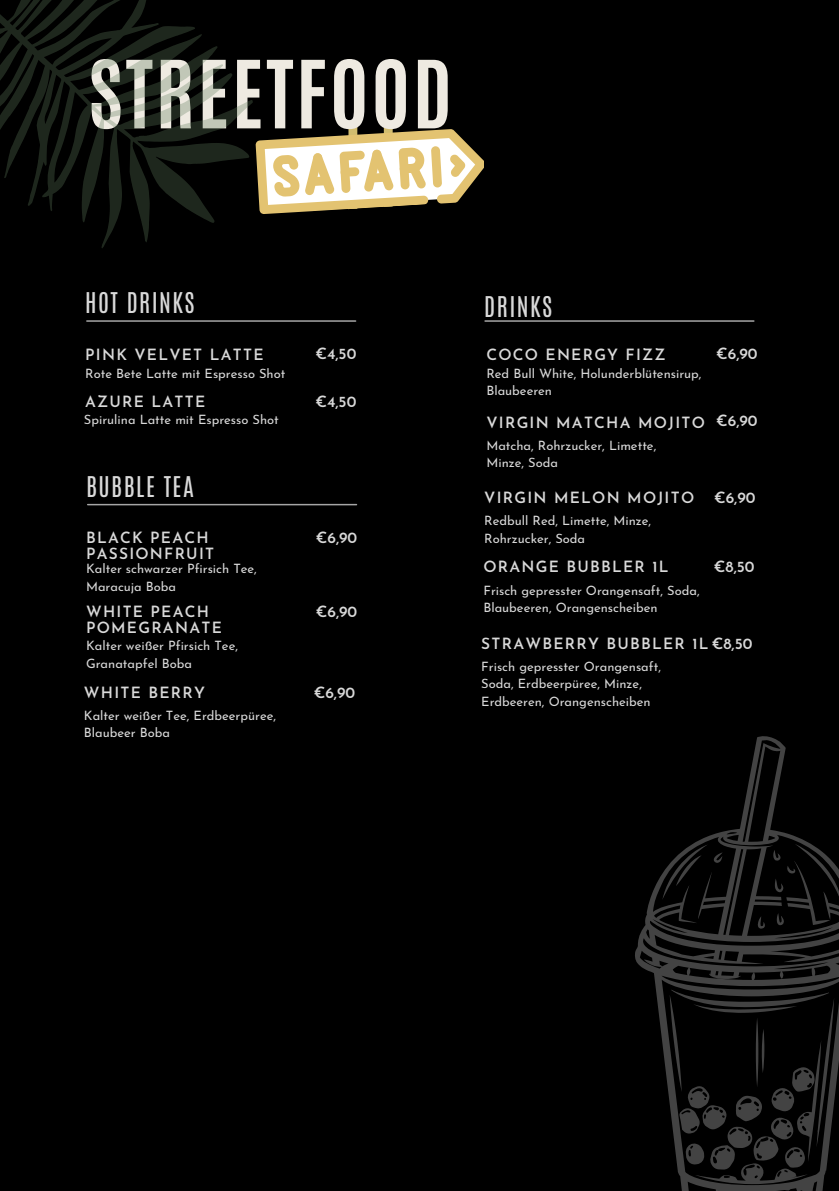
<style>
.page{position:relative;width:839px;height:1191px;background:#fff}
.page>*{position:absolute;margin:0;border:0;box-sizing:border-box;transform-origin:0 0}
.t1{font:700 79.8px "Antonio";letter-spacing:.03em;color:#eeeae1}
.t2{font:23.8px "Antonio";letter-spacing:.06em;color:#d9d9d9}
.t3{font:600 15.4px/15.4px "Josefin Sans";letter-spacing:.08em;color:#d9d9d9}
.t4{font:12.8px/17.4px "Josefin Sans";color:#d9d9d9}
</style>
<div class="page">
<div style="left:0;top:0;width:838px;height:1191px;background:#000"></div>
<hr style="left:87px;top:320px;width:268px;height:2px;background:#a6a6a6">
<hr style="left:485px;top:320px;width:268px;height:2px;background:#a6a6a6">
<hr style="left:88px;top:504px;width:268px;height:1px;background:#a6a6a6">
<svg style="left:635px;top:736px;width:203px;height:455px"></svg>
<svg style="left:757px;top:916px;width:8px;height:13px"></svg>
<svg style="left:662px;top:844px;width:60px;height:56px"></svg>
<svg style="left:773px;top:844px;width:65px;height:81px"></svg>
<svg style="left:669px;top:990px;width:165px;height:194px"></svg>
<hr style="left:761px;top:1029px;width:3px;height:44px;background:#d9d9d9;border-radius:50%">
<svg style="left:296px;top:123px;width:188px;height:90px"></svg>
<svg style="left:0;top:0;width:296px;height:248px"></svg>
<h3 class="t1" style="left:88px;top:37px;width:365px">STREETFOOD</h3>
<h2 class="t2" style="left:85px;top:286px;width:111px">HOT DRINKS</h2>
<p class="t3" style="left:85px;top:348px;width:180px">PINK VELVET LATTE</p>
<h1 class="t4" style="left:85px;top:366px;width:202px">Rote Bete Latte mit Espresso Shot</h1>
<p class="t3" style="left:315px;top:348px;width:42px">€4,50</p>
<h2 class="t3" style="left:85px;top:395px;width:122px">AZURE LATTE</h2>
<h3 class="t3" style="left:315px;top:395px;width:42px">€4,50</h3>
<p class="t4" style="left:84px;top:413px;width:196px">Spirulina Latte mit Espresso Shot</p>
<h2 class="t2" style="left:86px;top:470px;width:109px">BUBBLE TEA</h2>
<p class="t3" style="left:86px;top:532px;width:130px">BLACK PEACH<br>PASSIONFRUIT</p>
<h3 class="t4" style="left:86px;top:562px;width:172px">Kalter schwarzer Pfirsich Tee,</h3>
<h3 class="t4" style="left:86px;top:579px;width:92px">Maracuja Boba</h3>
<h3 class="t3" style="left:86px;top:606px;width:137px">WHITE PEACH<br>POMEGRANATE</h3>
<h3 class="t4" style="left:86px;top:639px;width:153px">Kalter weißer Pfirsich Tee,<br>Granatapfel Boba</h3>
<p class="t3" style="left:84px;top:686px;width:122px">WHITE BERRY</p>
<h3 class="t4" style="left:84px;top:708px;width:193px">Kalter weißer Tee, Erdbeerpüree,</h3>
<h3 class="t4" style="left:84px;top:726px;width:88px">Blaubeer Boba</h3>
<p class="t3" style="left:316px;top:531px;width:43px">€6,90</p>
<p class="t3" style="left:316px;top:606px;width:43px">€6,90</p>
<p class="t3" style="left:313px;top:686px;width:43px">€6,90</p>
<h3 class="t2" style="left:484px;top:290px;width:69px">DRINKS</h3>
<h3 class="t3" style="left:486px;top:348px;width:181px">COCO ENERGY FIZZ</h3>
<h3 class="t4" style="left:486px;top:366px;width:217px">Red Bull White, Holunderblütensirup,</h3>
<p class="t4" style="left:486px;top:384px;width:67px">Blaubeeren</p>
<h3 class="t3" style="left:486px;top:416px;width:220px">VIRGIN MATCHA MOJITO</h3>
<h3 class="t4" style="left:486px;top:438px;width:171px">Matcha, Rohrzucker, Limette,<br>Minze, Soda</h3>
<p class="t3" style="left:484px;top:491px;width:211px">VIRGIN MELON MOJITO</p>
<h3 class="t4" style="left:484px;top:513px;width:168px">Redbull Red, Limette, Minze,<br>Rohrzucker, Soda</h3>
<p class="t3" style="left:483px;top:561px;width:187px">ORANGE BUBBLER 1L</p>
<h3 class="t4" style="left:483px;top:583px;width:218px">Frisch gepresster Orangensaft, Soda,<br>Blaubeeren, Orangenscheiben</h3>
<p class="t3" style="left:716px;top:348px;width:43px">€6,90</p>
<p class="t3" style="left:716px;top:414px;width:43px">€6,90</p>
<h3 class="t3" style="left:714px;top:492px;width:43px">€6,90</h3>
<h3 class="t3" style="left:713px;top:561px;width:42px">€8,50</h3>
<p class="t3" style="left:481px;top:637px;width:273px">STRAWBERRY BUBBLER 1L €8,50</p>
<h3 class="t4" style="left:481px;top:659px;width:181px">Frisch gepresster Orangensaft,<br>Soda, Erdbeerpüree, Minze,<br>Erdbeeren, Orangenscheiben</h3>
</div>
